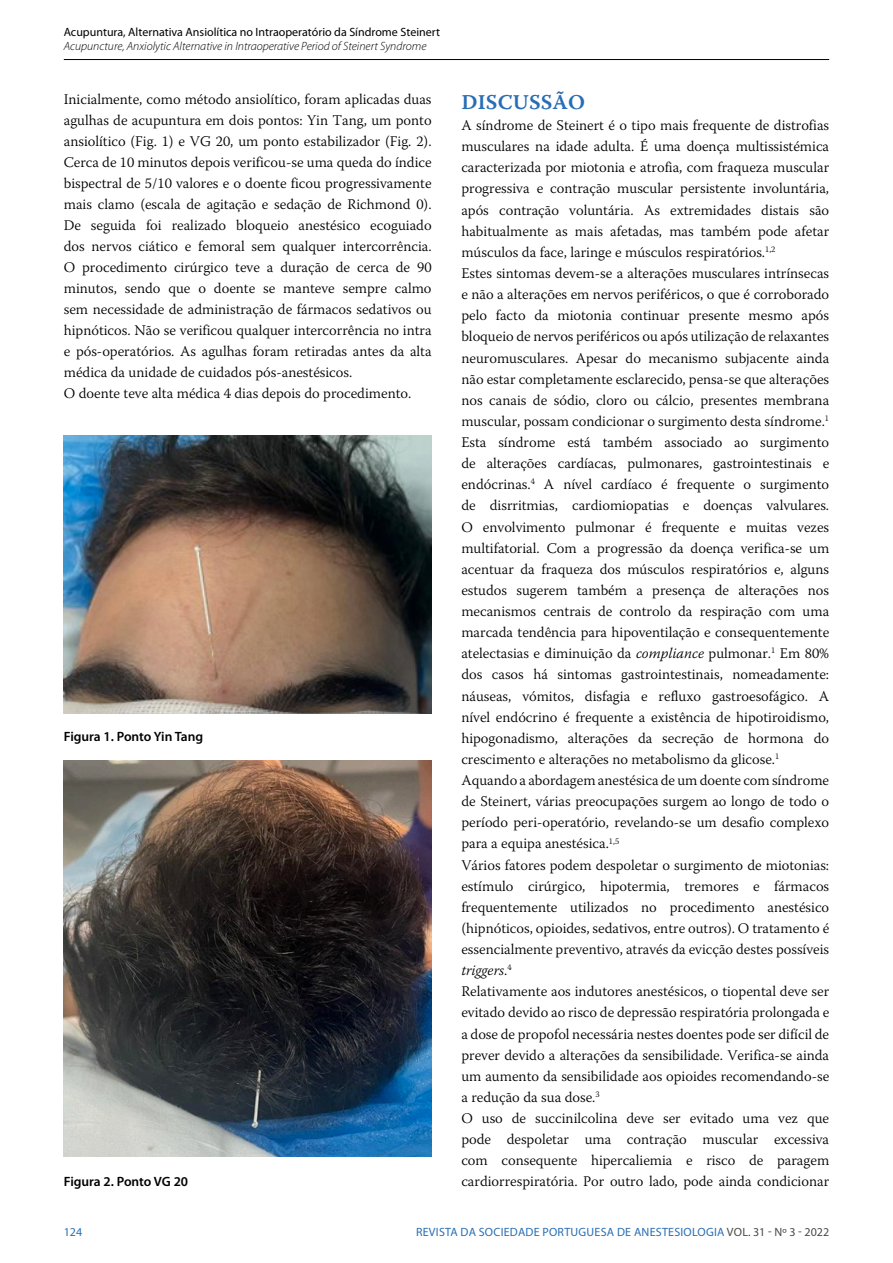
<style>
.page{position:relative;width:893px;height:1263px;background:#fff}
.page>*{position:absolute;margin:0;border:0;box-sizing:border-box;transform-origin:0 0}
.t1{font:21px "Warnock Pro Semibold Capt";letter-spacing:.01em;color:#296eb5}
.t2{font:300 14.7px/21.1px "Warnock Pro";color:#000;text-align:justify}
.t3{font:600 13.5px "Myriad Pro";letter-spacing:-.005em;color:#000}
.t4{font:italic 300 12px "Myriad Pro";color:#000}
.t5{font:12px "Myriad Pro";color:#000}
.t6{font:12px "Myriad Pro";letter-spacing:.02em;color:#296eb5}
.s1{font-style:italic}
.s2{color:#4a4a48}
</style>
<div class="page">
<img style="left:64px;top:435px;width:368px;height:279px">
<img style="left:64px;top:761px;width:368px;height:396px">
<hr style="left:64px;top:59px;width:765px;height:1px;background:#000">
<p class="t5" style="left:64px;top:25px;width:378px">Acupuntura, Alternativa Ansiolítica no Intraoperatório da Síndrome Steinert</p>
<p class="t4" style="left:64px;top:39px;width:364px">Acupuncture, Anxiolytic Alternative in Intraoperative Period of Steinert Syndrome</p>
<p class="t2" style="left:64px;top:89px;width:369px">Inicialmente, como método ansiolítico, foram aplicadas duas agulhas de acupuntura em dois pontos: Yin Tang, um ponto ansiolítico (Fig. 1) e VG 20, um ponto estabilizador (Fig. 2).<br>Cerca de 10 minutos depois verificou-se uma queda do índice bispectral de 5/10 valores e o doente ficou progressivamente mais clamo (escala de agitação e sedação de Richmond 0).<br>De seguida foi realizado bloqueio anestésico ecoguiado dos nervos ciático e femoral sem qualquer intercorrência.<br>O procedimento cirúrgico teve a duração de cerca de 90 minutos, sendo que o doente se manteve sempre calmo sem necessidade de administração de fármacos sedativos ou hipnóticos. Não se verificou qualquer intercorrência no intra e pós-operatórios. As agulhas foram retiradas antes da alta médica da unidade de cuidados pós-anestésicos.</p>
<p class="t2" style="left:64px;top:383px;width:349px">O doente teve alta médica 4 dias depois do procedimento.</p>
<p class="t3" style="left:64px;top:728px;width:141px">Figura 1. Ponto Yin Tang</p>
<p class="t3" style="left:64px;top:1173px;width:126px">Figura 2. Ponto VG 20</p>
<p class="t1" style="left:461px;top:89px;width:125px">DISCUSSÃO</p>
<p class="t2" style="left:461px;top:114px;width:369px">A síndrome de Steinert é o tipo mais frequente de distrofias musculares na idade adulta. É uma doença multissistémica caracterizada por miotonia e atrofia, com fraqueza muscular progressiva e contração muscular persistente involuntária, após contração voluntária. As extremidades distais são habitualmente as mais afetadas, mas também pode afetar músculos da face, laringe e músculos respiratórios.<sup>1,2</sup></p>
<p class="t2" style="left:461px;top:262px;width:369px">Estes sintomas devem-se a alterações musculares intrínsecas e não a alterações em nervos periféricos, o que é corroborado pelo facto da miotonia continuar presente mesmo após bloqueio de nervos periféricos ou após utilização de relaxantes neuromusculares. Apesar do mecanismo subjacente ainda não estar completamente esclarecido, pensa-se que alterações nos canais de sódio, cloro ou cálcio, presentes membrana muscular, possam condicionar o surgimento desta síndrome.<sup>1</sup></p>
<p class="t2" style="left:461px;top:431px;width:369px">Esta síndrome está também associado ao surgimento de alterações cardíacas, pulmonares, gastrointestinais e endócrinas.<sup>4</sup> A nível cardíaco é frequente o surgimento de disrritmias, cardiomiopatias e doenças valvulares.<br>O envolvimento pulmonar é frequente e muitas vezes multifatorial. Com a progressão da doença verifica-se um acentuar da fraqueza dos músculos respiratórios e, alguns estudos sugerem também a presença de alterações nos mecanismos centrais de controlo da respiração com uma marcada tendência para hipoventilação e consequentemente atelectasias e diminuição da <span class="s1">compliance</span> pulmonar.<sup>1</sup> Em 80% dos casos há sintomas gastrointestinais, nomeadamente: náuseas, vómitos, disfagia e refluxo gastroesofágico. A nível endócrino é frequente a existência de hipotiroidismo, hipogonadismo, alterações da secreção de hormona do crescimento e alterações no metabolismo da glicose.<sup>1</sup></p>
<p class="t2" style="left:461px;top:769px;width:369px">Aquando a abordagem anestésica de um doente com síndrome de Steinert, várias preocupações surgem ao longo de todo o período peri-operatório, revelando-se um desafio complexo para a equipa anestésica.<sup>1,5</sup></p>
<p class="t2" style="left:461px;top:854px;width:369px">Vários fatores podem despoletar o surgimento de miotonias: estímulo cirúrgico, hipotermia, tremores e fármacos frequentemente utilizados no procedimento anestésico (hipnóticos, opioides, sedativos, entre outros). O tratamento é essencialmente preventivo, através da evicção destes possíveis <span class="s1">triggers</span>.<sup>4</sup></p>
<p class="t2" style="left:461px;top:981px;width:369px">Relativamente aos indutores anestésicos, o tiopental deve ser evitado devido ao risco de depressão respiratória prolongada e a dose de propofol necessária nestes doentes pode ser difícil de prever devido a alterações da sensibilidade. Verifica-se ainda um aumento da sensibilidade aos opioides recomendando-se a redução da sua dose.<sup>3</sup></p>
<p class="t2" style="left:461px;top:1107px;width:369px">O uso de succinilcolina deve ser evitado uma vez que pode despoletar uma contração muscular excessiva com consequente hipercaliemia e risco de paragem cardiorrespiratória. Por outro lado, pode ainda condicionar</p>
<p class="t6" style="left:64px;top:1225px;width:20px">124</p>
<p class="t6" style="left:416px;top:1225px;width:415px">REVISTA DA SOCIEDADE PORTUGUESA DE ANESTESIOLOGIA <span class="s2">VOL. 31 - Nº 3 - 2022</span></p>
</div>
